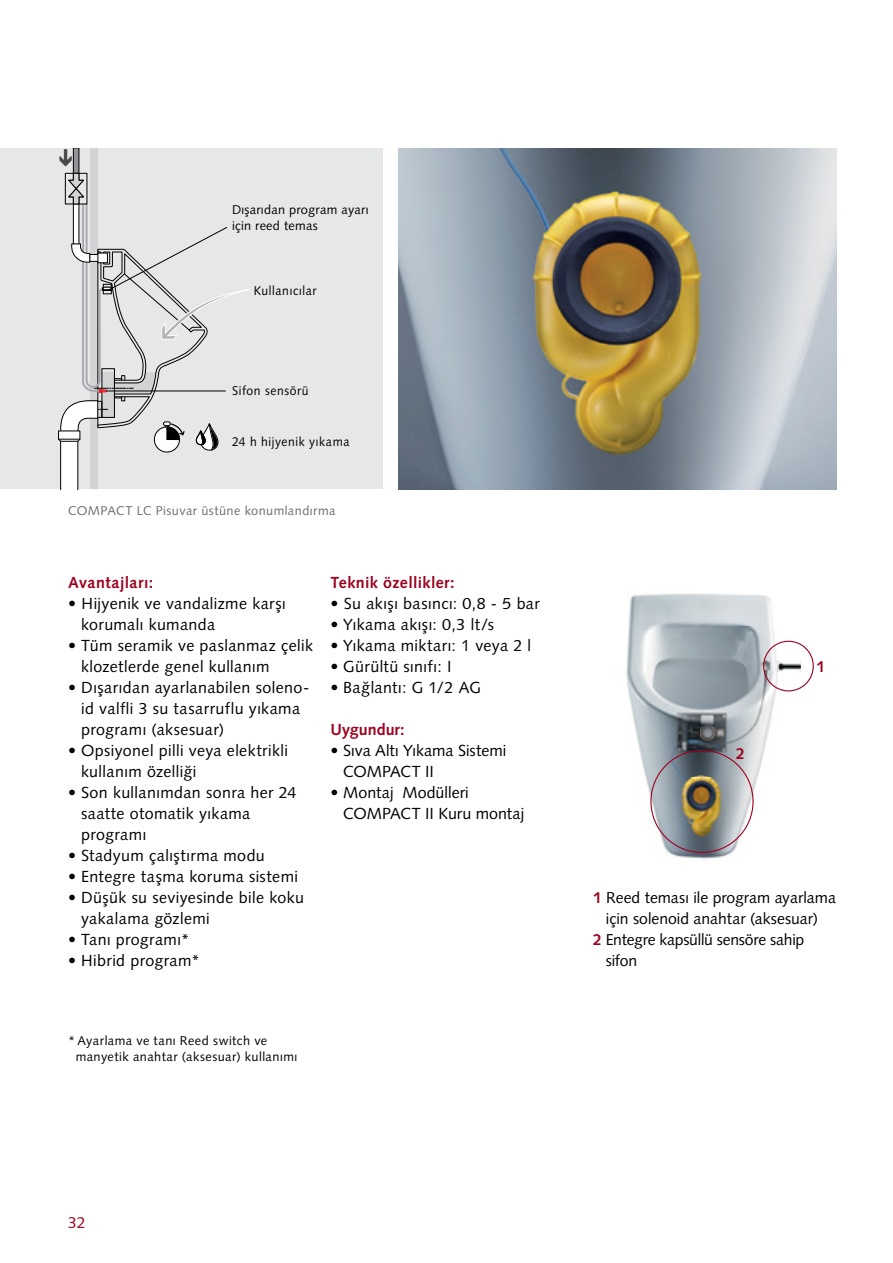
<style>
.page{position:relative;width:893px;height:1263px;background:#fff}
.page>*{position:absolute;margin:0;border:0;box-sizing:border-box;transform-origin:0 0}
.t1{font:16.05px/21px "Syntax LT Pro";letter-spacing:.025em;color:#000}
.t2{font:16.05px/21px "Syntax LT Pro";color:#000}
.t3{font:700 16.05px "Syntax LT Pro";letter-spacing:.02em;color:#9d0320}
.t4{font:700 16.05px "Syntax LT Pro";color:#9d0320}
.t5{font:15.75px "Syntax LT Pro";letter-spacing:-.005em;color:#000}
.t6{font:700 15.75px "Syntax LT Pro";color:#9d0320}
.t7{font:15.75px "Syntax LT Pro";color:#9d0320}
.t8{font:12.75px/15.8px "Syntax LT Pro";letter-spacing:.035em;color:#000}
.t9{font:12.75px "Syntax LT Pro";letter-spacing:.035em;color:#000;scale:.95 1}
.t10{font:12.75px "Syntax LT Pro";letter-spacing:.03em;color:#6d6e71}
.s1{font-weight:700;color:#9d0320}
</style>
<div class="page">
<div style="left:0;top:149px;width:383px;height:340px;background:#e6e7e8"></div>
<svg style="left:58px;top:149px;width:192px;height:340px"></svg>
<img style="left:399px;top:149px;width:438px;height:340px">
<img style="left:626px;top:593px;width:170px;height:266px">
<img style="left:778px;top:661px;width:23px;height:10px">
<div style="left:763px;top:641px;width:51px;height:50px;border:1px solid #9d0320;border-radius:50%"></div>
<p class="t8" style="left:232px;top:202px;width:138px">Dışarıdan program ayarı için reed temas</p>
<p class="t9" style="left:254px;top:283px;width:68px">Kullanıcılar</p>
<p class="t9" style="left:232px;top:383px;width:82px">Sifon sensörü</p>
<p class="t9" style="left:232px;top:434px;width:125px">24 h hijyenik yıkama</p>
<p class="t10" style="left:68px;top:503px;width:269px">COMPACT LC Pisuvar üstüne konumlandırma</p>
<p class="t3" style="left:68px;top:573px;width:87px">Avantajları:</p>
<p class="t1" style="left:81px;top:593px;width:206px;text-indent:-13px">• Hijyenik ve vandalizme karşı korumalı kumanda</p>
<p class="t1" style="left:81px;top:635px;width:233px;text-indent:-13px">• Tüm seramik ve paslanmaz çelik klozetlerde genel kullanım</p>
<p class="t1" style="left:81px;top:677px;width:230px;text-indent:-13px">• Dışarıdan ayarlanabilen soleno&shy;id valfli 3 su tasarruflu yıkama programı (aksesuar)</p>
<p class="t1" style="left:81px;top:740px;width:208px;text-indent:-13px">• Opsiyonel pilli veya elektrikli kullanım özelliği</p>
<p class="t1" style="left:81px;top:782px;width:217px;text-indent:-13px">• Son kullanımdan sonra her 24 saatte otomatik yıkama programı</p>
<p class="t1" style="left:68px;top:845px;width:198px">• Stadyum çalıştırma modu</p>
<p class="t1" style="left:68px;top:866px;width:231px">• Entegre taşma koruma sistemi</p>
<p class="t1" style="left:81px;top:887px;width:224px;text-indent:-13px">• Düşük su seviyesinde bile koku yakalama gözlemi</p>
<p class="t1" style="left:68px;top:929px;width:123px">• Tanı programı*</p>
<p class="t1" style="left:68px;top:950px;width:133px">• Hibrid program*</p>
<p class="t3" style="left:331px;top:573px;width:126px">Teknik özellikler:</p>
<p class="t1" style="left:331px;top:593px;width:211px">• Su akışı basıncı: 0,8 - 5 bar</p>
<p class="t1" style="left:331px;top:614px;width:165px">• Yıkama akışı: 0,3 lt/s</p>
<p class="t1" style="left:331px;top:635px;width:202px">• Yıkama miktarı: 1 veya 2 l</p>
<p class="t1" style="left:331px;top:656px;width:122px">• Gürültü sınıfı: I</p>
<p class="t1" style="left:331px;top:677px;width:152px">• Bağlantı: G 1/2 AG</p>
<p class="t4" style="left:331px;top:720px;width:76px">Uygundur:</p>
<p class="t2" style="left:343px;top:740px;width:165px;text-indent:-13px">• Sıva Altı Yıkama Sistemi<br>COMPACT II</p>
<p class="t2" style="left:343px;top:782px;width:183px;text-indent:-13px">• Montaj Modülleri<br>COMPACT II Kuru montaj</p>
<p class="t8" style="left:76px;top:1033px;width:223px;text-indent:-7px">* Ayarlama ve tanı Reed switch ve manyetik anahtar (aksesuar) kullanımı</p>
<p class="t6" style="left:736px;top:745px;width:10px">2</p>
<p class="t6" style="left:816px;top:657px;width:10px">1</p>
<p class="t5" style="left:593px;top:888px;width:244px"><span class="s1">1</span> Reed teması ile program ayarlama</p>
<p class="t5" style="left:606px;top:909px;width:214px">için solenoid anahtar (aksesuar)</p>
<p class="t5" style="left:593px;top:930px;width:213px"><span class="s1">2</span> Entegre kapsüllü sensöre sahip</p>
<p class="t5" style="left:606px;top:951px;width:33px">sifon</p>
<p class="t7" style="left:68px;top:1213px;width:19px">32</p>
</div>
